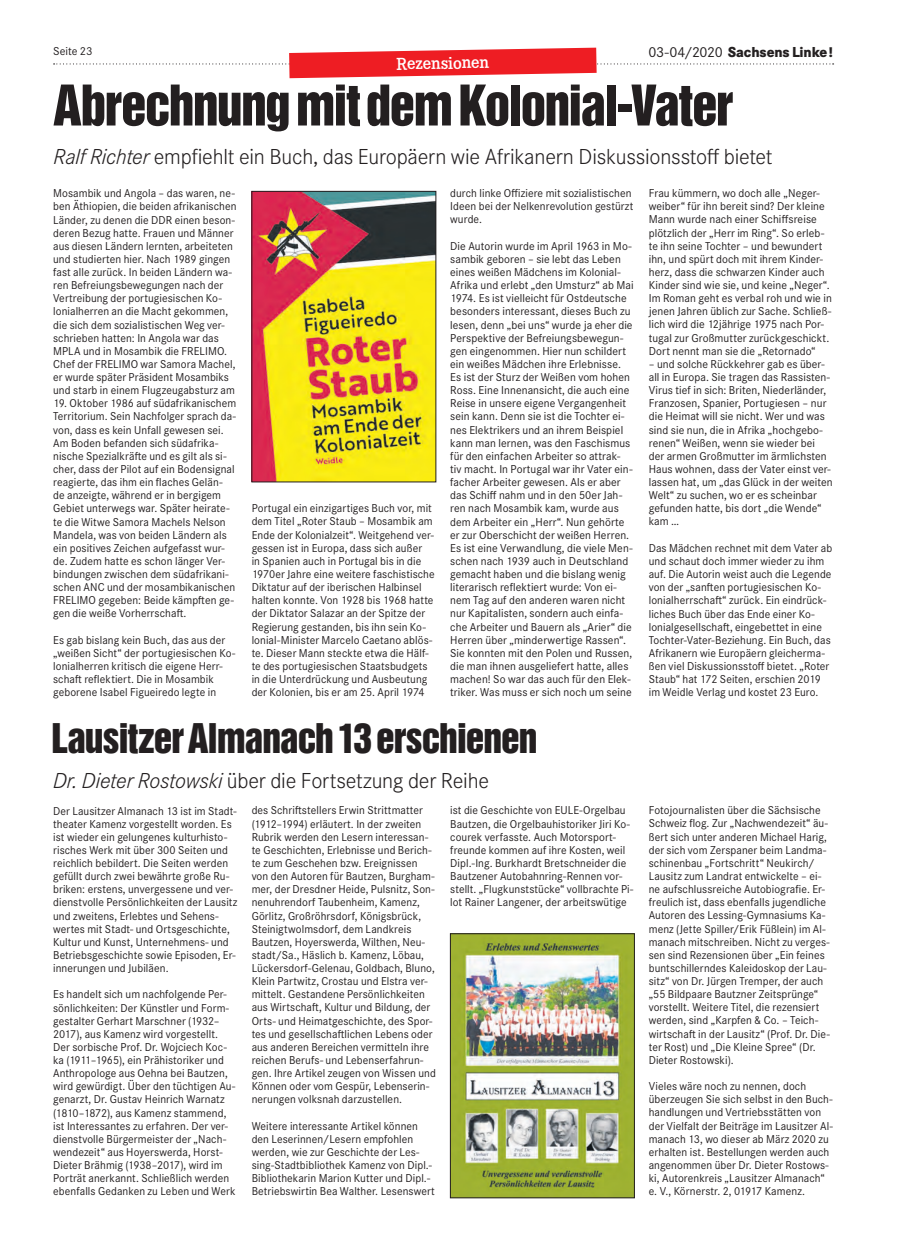
<style>
.page{position:relative;width:904px;height:1241px;background:#fff}
.page>*{position:absolute;margin:0;border:0;box-sizing:border-box;transform-origin:0 0}
.t1{font:51.25px "Helvetica Inserat";letter-spacing:-.035em;color:#231f20}
.t2{font:37.5px "Helvetica Inserat";letter-spacing:-.03em;color:#231f20}
.t3{font:300 22.5px "Corporate S Pro";letter-spacing:-.01em;color:#231f20}
.t4{font:600 18.12px "Corporate E Pro";color:#fff}
.t5{font:800 15px "Corporate S Pro";letter-spacing:-.01em;color:#231f20;scale:.92 1}
.t6{font:11.88px/13.1px "Corporate S Pro";letter-spacing:.005em;color:#231f20}
.s1{font-weight:400}
.s2{font-style:italic}
</style>
<div class="page">
<svg style="left:54px;top:48px;width:779px;height:30px"></svg>
<img style="left:452px;top:935px;width:180px;height:260px">
<div style="left:450px;top:933px;width:184px;height:264px;border:1px solid #231f20"></div>
<img style="left:254px;top:193px;width:180px;height:287px">
<div style="left:252px;top:191px;width:184px;height:291px;border:1px solid #231f20"></div>
<p class="t6" style="left:53px;top:43px;width:41px">Seite 23</p>
<p class="t5" style="left:648px;top:40px;width:202px"><span class="s1">03-04/2020</span> Sachsens Linke!</p>
<p class="t4" style="left:396px;top:51px;width:94px;rotate:-1deg">Rezensionen</p>
<p class="t1" style="left:53px;top:75px;width:681px">Abrechnung mit dem Kolonial-Vater</p>
<p class="t3" style="left:54px;top:141px;width:720px"><span class="s2">Ralf Richter</span> empfiehlt ein Buch, das Europäern wie Afrikanern Diskussionsstoff bietet</p>
<p class="t6" style="left:53px;top:186px;width:185px">Mosambik und Angola – das waren, ne&shy;ben Äthiopien, die beiden afrikanischen Länder, zu denen die DDR einen beson&shy;deren Bezug hatte. Frauen und Männer aus diesen Ländern lernten, arbeiteten und studierten hier. Nach 1989 gingen fast alle zurück. In beiden Ländern wa&shy;ren Befreiungsbewegungen nach der Vertreibung der portugiesischen Ko&shy;lonialherren an die Macht gekommen, die sich dem sozialistischen Weg ver&shy;schrieben hatten: In Angola war das MPLA und in Mosambik die FRELIMO.<br>Chef der FRELIMO war Samora Machel, er wurde später Präsident Mosambiks und starb in einem Flugzeugabsturz am</p>
<p class="t6" style="left:53px;top:396px;width:185px">19. Oktober 1986 auf südafrikanischem Territorium. Sein Nachfolger sprach da&shy;von, dass es kein Unfall gewesen sei.<br>Am Boden befanden sich südafrika&shy;nische Spezialkräfte und es gilt als si&shy;cher, dass der Pilot auf ein Bodensignal reagierte, das ihm ein flaches Gelän&shy;de anzeigte, während er in bergigem Gebiet unterwegs war. Später heirate&shy;te die Witwe Samora Machels Nelson Mandela, was von beiden Ländern als ein positives Zeichen aufgefasst wur&shy;de. Zudem hatte es schon länger Ver&shy;bindungen zwischen dem südafrikani&shy;schen ANC und der mosambikanischen FRELIMO gegeben: Beide kämpften ge&shy;gen die weiße Vorherrschaft.</p>
<p class="t6" style="left:53px;top:632px;width:184px">Es gab bislang kein Buch, das aus der „weißen Sicht“ der portugiesischen Ko&shy;lonialherren kritisch die eigene Herr&shy;schaft reflektiert. Die in Mosambik geborene Isabel Figueiredo legte in</p>
<p class="t6" style="left:252px;top:501px;width:185px">Portugal ein einzigartiges Buch vor, mit dem Titel „Roter Staub – Mosambik am Ende der Kolonialzeit“. Weitgehend ver&shy;gessen ist in Europa, dass sich außer<br>in Spanien auch in Portugal bis in die 1970er Jahre eine weitere faschistische Diktatur auf der iberischen Halbinsel halten konnte. Von 1928 bis 1968 hatte der Diktator Salazar an der Spitze der Regierung gestanden, bis ihn sein Ko&shy;lonial-Minister Marcelo Caetano ablös&shy;te. Dieser Mann steckte etwa die Hälf&shy;te des portugiesischen Staatsbudgets in die Unterdrückung und Ausbeutung der Kolonien, bis er am 25. April 1974</p>
<p class="t6" style="left:450px;top:186px;width:185px">durch linke Offiziere mit sozialistischen<br>Ideen bei der Nelkenrevolution gestürzt wurde.</p>
<p class="t6" style="left:450px;top:238px;width:185px">Die Autorin wurde im April 1963 in Mo&shy;sambik geboren – sie lebt das Leben eines weißen Mädchens im Kolonial-Afrika und erlebt „den Umsturz“ ab Mai 1974. Es ist vielleicht für Ostdeutsche besonders interessant, dieses Buch zu lesen, denn „bei uns“ wurde ja eher die Perspektive der Befreiungsbewegun&shy;gen eingenommen. Hier nun schildert ein weißes Mädchen ihre Erlebnisse.<br>Es ist der Sturz der Weißen vom hohen Ross. Eine Innenansicht, die auch eine Reise in unsere eigene Vergangenheit sein kann. Denn sie ist die Tochter ei&shy;nes Elektrikers und an ihrem Beispiel kann man lernen, was den Faschismus für den einfachen Arbeiter so attrak&shy;tiv macht. In Portugal war ihr Vater ein&shy;facher Arbeiter gewesen. Als er aber das Schiff nahm und in den 50er Jah&shy;ren nach Mosambik kam, wurde aus dem Arbeiter ein „Herr“. Nun gehörte er zur Oberschicht der weißen Herren.<br>Es ist eine Verwandlung, die viele Men&shy;schen nach 1939 auch in Deutschland gemacht haben und die bislang wenig literarisch reflektiert wurde: Von ei&shy;nem Tag auf den anderen waren nicht nur Kapitalisten, sondern auch einfa&shy;che Arbeiter und Bauern als „Arier“ die Herren über „minderwertige Rassen“.<br>Sie konnten mit den Polen und Russen, die man ihnen ausgeliefert hatte, alles machen! So war das auch für den Elek&shy;triker. Was muss er sich noch um seine</p>
<p class="t2" style="left:51px;top:715px;width:488px">Lausitzer Almanach 13 erschienen</p>
<p class="t3" style="left:53px;top:764px;width:437px"><span class="s2">Dr. Dieter Rostowski</span> über die Fortsetzung der Reihe</p>
<p class="t6" style="left:648px;top:186px;width:185px">Frau kümmern, wo doch alle „Neger&shy;weiber“ für ihn bereit sind? Der kleine Mann wurde nach einer Schiffsreise plötzlich der „Herr im Ring“. So erleb&shy;te ihn seine Tochter – und bewundert ihn, und spürt doch mit ihrem Kinder&shy;herz, dass die schwarzen Kinder auch Kinder sind wie sie, und keine „Neger“.<br>Im Roman geht es verbal roh und wie in jenen Jahren üblich zur Sache. Schließ&shy;lich wird die 12jährige 1975 nach Por&shy;tugal zur Großmutter zurückgeschickt.<br>Dort nennt man sie die „Retornado“</p>
<p class="t6" style="left:648px;top:356px;width:185px">– und solche Rückkehrer gab es über&shy;all in Europa. Sie tragen das Rassisten-Virus tief in sich: Briten, Niederländer, Franzosen, Spanier, Portugiesen – nur die Heimat will sie nicht. Wer und was sind sie nun, die in Afrika „hochgebo&shy;renen“ Weißen, wenn sie wieder bei der armen Großmutter im ärmlichsten Haus wohnen, dass der Vater einst ver&shy;lassen hat, um „das Glück in der weiten Welt“ zu suchen, wo er es scheinbar gefunden hatte, bis dort „die Wende“ kam …</p>
<p class="t6" style="left:648px;top:540px;width:185px">Das Mädchen rechnet mit dem Vater ab und schaut doch immer wieder zu ihm auf. Die Autorin weist auch die Legende von der „sanften portugiesischen Ko&shy;lonialherrschaft“ zurück. Ein eindrück&shy;liches Buch über das Ende einer Ko&shy;lonialgesellschaft, eingebettet in eine Tochter-Vater-Beziehung. Ein Buch, das Afrikanern wie Europäern gleicherma&shy;ßen viel Diskussionsstoff bietet. „Roter Staub“ hat 172 Seiten, erschien 2019 im Weidle Verlag und kostet 23 Euro.</p>
<p class="t6" style="left:53px;top:803px;width:186px">Der Lausitzer Almanach 13 ist im Stadt&shy;theater Kamenz vorgestellt worden. Es ist wieder ein gelungenes kulturhisto&shy;risches Werk mit über 300 Seiten und reichlich bebildert. Die Seiten werden gefüllt durch zwei bewährte große Ru&shy;briken: erstens, unvergessene und ver&shy;dienstvolle Persönlichkeiten der Lausitz und zweitens, Erlebtes und Sehens&shy;wertes mit Stadt- und Ortsgeschichte, Kultur und Kunst, Unternehmens- und Betriebsgeschichte sowie Episoden, Er&shy;innerungen und Jubiläen.</p>
<p class="t6" style="left:53px;top:986px;width:184px">Es handelt sich um nachfolgende Per&shy;sönlichkeiten: Der Künstler und Form&shy;gestalter Gerhart Marschner (1932– 2017), aus Kamenz wird vorgestellt.<br>Der sorbische Prof. Dr. Wojciech Koc&shy;ka (1911–1965), ein Prähistoriker und Anthropologe aus Oehna bei Bautzen, wird gewürdigt. Über den tüchtigen Au&shy;genarzt, Dr. Gustav Heinrich Warnatz (1810–1872), aus Kamenz stammend, ist Interessantes zu erfahren. Der ver&shy;dienstvolle Bürgermeister der „Nach&shy;wendezeit“ aus Hoyerswerda, Horst-Dieter Brähmig (1938–2017), wird im Porträt anerkannt. Schließlich werden ebenfalls Gedanken zu Leben und Werk</p>
<p class="t6" style="left:252px;top:803px;width:186px">des Schriftstellers Erwin Strittmatter (1912–1994) erläutert. In der zweiten Rubrik werden den Lesern interessan&shy;te Geschichten, Erlebnisse und Berich&shy;te zum Geschehen bzw. Ereignissen von den Autoren für Bautzen, Burgham&shy;mer, der Dresdner Heide, Pulsnitz, Son&shy;nenuhrendorf Taubenheim, Kamenz, Görlitz, Großröhrsdorf, Königsbrück, Steinigtwolmsdorf, dem Landkreis Bautzen, Hoyerswerda, Wilthen, Neu&shy;stadt/Sa., Häslich b. Kamenz, Löbau, Lückersdorf-Gelenau, Goldbach, Bluno, Klein Partwitz, Crostau und Elstra ver&shy;mittelt. Gestandene Persönlichkeiten aus Wirtschaft, Kultur und Bildung, der Orts- und Heimatgeschichte, des Spor&shy;tes und gesellschaftlichen Lebens oder aus anderen Bereichen vermitteln ihre reichen Berufs- und Lebenserfahrun&shy;gen. Ihre Artikel zeugen von Wissen und Können oder vom Gespür, Lebenserin&shy;nerungen volksnah darzustellen.</p>
<p class="t6" style="left:252px;top:1118px;width:185px">Weitere interessante Artikel können den Leserinnen/Lesern empfohlen werden, wie zur Geschichte der Les&shy;sing-Stadtbibliothek Kamenz von Dipl.- Bibliothekarin Marion Kutter und Dipl.- Betriebswirtin Bea Walther. Lesenswert</p>
<p class="t6" style="left:450px;top:802px;width:185px">ist die Geschichte von EULE-Orgelbau Bautzen, die Orgelbauhistoriker Jiri Ko&shy;courek verfasste. Auch Motorsport&shy;freunde kommen auf ihre Kosten, weil Dipl.-Ing. Burkhardt Bretschneider die Bautzener Autobahnring-Rennen vor&shy;stellt. „Flugkunststücke“ vollbrachte Pi&shy;lot Rainer Langener, der arbeitswütige</p>
<p class="t6" style="left:648px;top:802px;width:183px">Fotojournalisten über die Sächsische Schweiz flog. Zur „Nachwendezeit“ äu&shy;ßert sich unter anderen Michael Harig, der sich vom Zerspaner beim Landma&shy;schinenbau „Fortschritt“ Neukirch/ Lausitz zum Landrat entwickelte – ei&shy;ne aufschlussreiche Autobiografie. Er&shy;freulich ist, dass ebenfalls jugendliche Autoren des Lessing-Gymnasiums Ka&shy;menz (Jette Spiller/Erik Füßlein) im Al&shy;manach mitschreiben. Nicht zu verges&shy;sen sind Rezensionen über „Ein feines buntschillerndes Kaleidoskop der Lau&shy;sitz“ von Dr. Jürgen Tremper, der auch „55 Bildpaare Bautzner Zeitsprünge“ vorstellt. Weitere Titel, die rezensiert werden, sind „Karpfen &amp; Co. – Teich&shy;wirtschaft in der Lausitz“ (Prof. Dr. Die&shy;ter Rost) und „Die Kleine Spree“ (Dr.<br>Dieter Rostowski).</p>
<p class="t6" style="left:648px;top:1078px;width:186px">Vieles wäre noch zu nennen, doch überzeugen Sie sich selbst in den Buch&shy;handlungen und Vertriebsstätten von der Vielfalt der Beiträge im Lausitzer Al&shy;manach 13, wo dieser ab März 2020 zu erhalten ist. Bestellungen werden auch angenommen über Dr. Dieter Rostows&shy;ki, Autorenkreis „Lausitzer Almanach“ e. V., Körnerstr. 2, 01917 Kamenz.</p>
</div>
